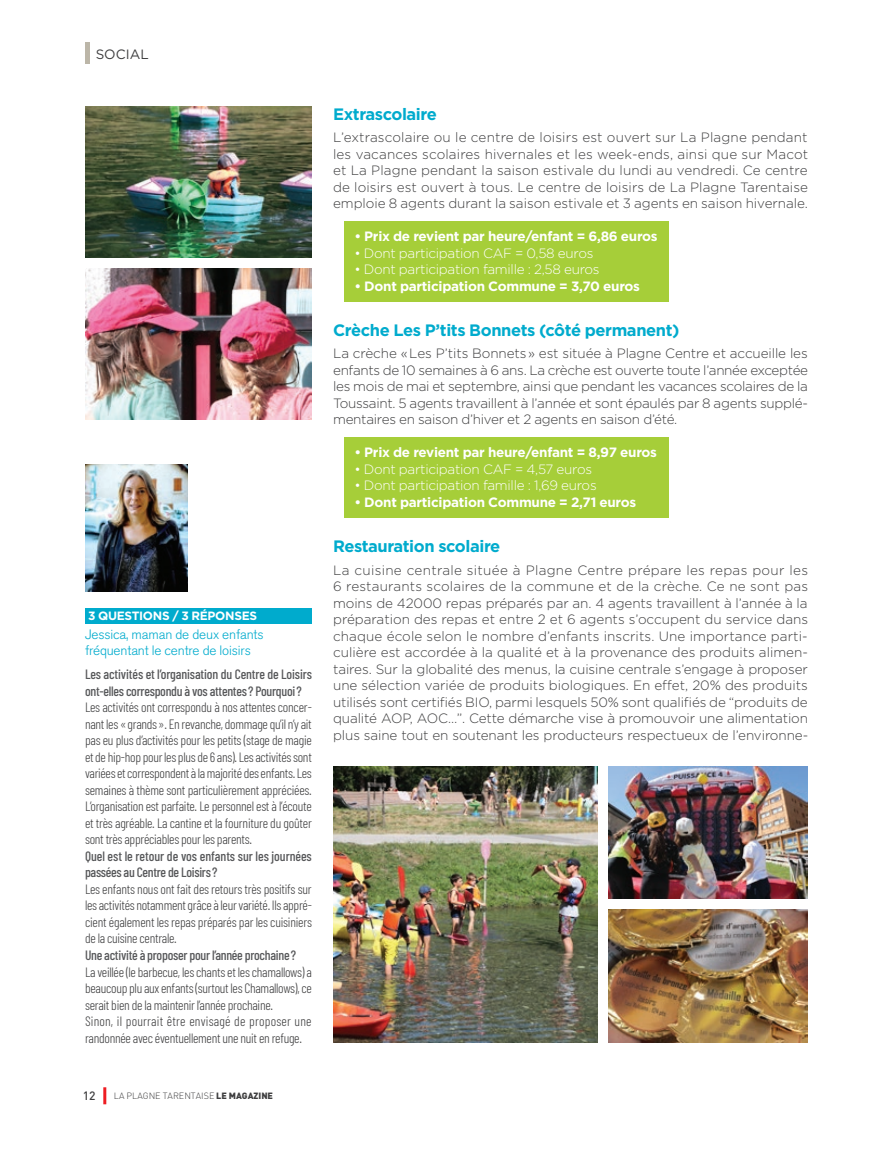
<style>
.page{position:relative;width:893px;height:1149px;background:#fff}
.page>*{position:absolute;margin:0;border:0;box-sizing:border-box;transform-origin:0 0}
.t1{font:700 16.5px "Gotham";letter-spacing:-.025em;color:#00abcd}
.t2{font:300 13.5px/16.5px "Gotham";letter-spacing:-.005em;color:#3e3e3f;text-align:justify}
.t3{font:300 13.5px/16.5px "Barlow Condensed";letter-spacing:-.02em;color:#3e3e3f;text-align:justify}
.t4{font:500 13.5px/16.5px "Barlow Condensed";letter-spacing:-.02em;color:#57585a}
.t5{font:700 13.5px "Gotham";letter-spacing:-.02em;color:#fff}
.t6{font:300 13.5px "Gotham";letter-spacing:-.02em;color:#fff}
.t7{font:13.5px/16.2px "Akzidenz Grotesk BE Light Os F";letter-spacing:-.01em;color:#00abcd}
.t8{font:13.5px "Gotham";color:#3e3e3f}
.t9{font:700 12px "Gotham";letter-spacing:-.025em;color:#fff}
.t10{font:500 12px "DIN";color:#3e3e3f}
.t11{font:300 9px "DIN";color:#3e3e3f}
.s1{font-weight:900}
</style>
<div class="page">
<hr style="left:103px;top:1086px;width:3px;height:17px;background:#ee1d23">
<hr style="left:85px;top:43px;width:4px;height:21px;background:#bcb6a8">
<div style="left:345px;top:437px;width:324px;height:80px;background:#a6ce39"></div>
<div style="left:345px;top:221px;width:324px;height:80px;background:#a6ce39"></div>
<img style="left:609px;top:909px;width:199px;height:133px">
<img style="left:609px;top:766px;width:199px;height:132px">
<img style="left:85px;top:268px;width:227px;height:151px">
<img style="left:333px;top:766px;width:265px;height:276px">
<img style="left:85px;top:106px;width:227px;height:151px">
<img style="left:85px;top:464px;width:103px;height:127px">
<div style="left:85px;top:607px;width:227px;height:16px;background:#00abcd"></div>
<p class="t8" style="left:96px;top:45px;width:55px">SOCIAL</p>
<p class="t9" style="left:88px;top:607px;width:171px">3 QUESTIONS / 3 RÉPONSES</p>
<p class="t7" style="left:85px;top:626px;width:180px">Jessica, maman de deux enfants fréquentant le centre de loisirs</p>
<p class="t4" style="left:85px;top:665px;width:228px">Les activités et l’organisation du Centre de Loisirs ont-elles correspondu à vos attentes? Pourquoi?</p>
<p class="t3" style="left:85px;top:698px;width:228px">Les activités ont correspondu à nos attentes concer&shy;nant les «grands». En revanche, dommage qu’il n’y ait pas eu plus d’activités pour les petits (stage de magie et de hip-hop pour les plus de 6 ans). Les activités sont variées et correspondent à la majorité des enfants. Les semaines à thème sont particulièrement appréciées.<br>L’organisation est parfaite. Le personnel est à l’écoute et très agréable. La cantine et la fourniture du goûter sont très appréciables pour les parents.</p>
<p class="t4" style="left:85px;top:847px;width:228px">Quel est le retour de vos enfants sur les journées passées au Centre de Loisirs?</p>
<p class="t3" style="left:85px;top:880px;width:228px">Les enfants nous ont fait des retours très positifs sur les activités notamment grâce à leur variété. Ils appré&shy;cient également les repas préparés par les cuisiniers de la cuisine centrale.</p>
<p class="t4" style="left:85px;top:946px;width:213px">Une activité à proposer pour l’année prochaine?</p>
<p class="t3" style="left:85px;top:962px;width:228px;text-align:left">La veillée (le barbecue, les chants et les chamallows) a beaucoup plu aux enfants (surtout les Chamallows), ce serait bien de la maintenir l’année prochaine.<br>Sinon, il pourrait être envisagé de proposer une randonnée avec éventuellement une nuit en refuge.</p>
<p class="t10" style="left:83px;top:1087px;width:14px">12</p>
<p class="t11" style="left:114px;top:1089px;width:161px">LA PLAGNE TARENTAISE <span class="s1">LE MAGAZINE</span></p>
<p class="t1" style="left:333px;top:103px;width:105px">Extrascolaire</p>
<p class="t2" style="left:333px;top:129px;width:477px">L’extrascolaire ou le centre de loisirs est ouvert sur La Plagne pendant les vacances scolaires hivernales et les week-ends, ainsi que sur Macot et La Plagne pendant la saison estivale du lundi au vendredi. Ce centre de loisirs est ouvert à tous. Le centre de loisirs de La Plagne Tarentaise emploie 8 agents durant la saison estivale et 3 agents en saison hivernale.</p>
<p class="t5" style="left:354px;top:227px;width:305px">• Prix de revient par heure/enfant = 6,86 euros</p>
<p class="t6" style="left:354px;top:244px;width:241px">• Dont participation CAF = 0,58 euros</p>
<p class="t6" style="left:354px;top:261px;width:247px">• Dont participation famille : 2,58 euros</p>
<p class="t5" style="left:354px;top:277px;width:287px">• Dont participation Commune = 3,70 euros</p>
<p class="t1" style="left:333px;top:319px;width:348px">Crèche Les P’tits Bonnets (côté permanent)</p>
<p class="t2" style="left:333px;top:345px;width:476px">La crèche « Les P’tits Bonnets » est située à Plagne Centre et accueille les enfants de 10 semaines à 6 ans. La crèche est ouverte toute l’année exceptée les mois de mai et septembre, ainsi que pendant les vacances scolaires de la Toussaint. 5 agents travaillent à l’année et sont épaulés par 8 agents supplé&shy;mentaires en saison d’hiver et 2 agents en saison d’été.</p>
<p class="t5" style="left:354px;top:443px;width:304px">• Prix de revient par heure/enfant = 8,97 euros</p>
<p class="t6" style="left:354px;top:460px;width:239px">• Dont participation CAF = 4,57 euros</p>
<p class="t6" style="left:354px;top:477px;width:244px">• Dont participation famille : 1,69 euros</p>
<p class="t5" style="left:354px;top:493px;width:283px">• Dont participation Commune = 2,71 euros</p>
<p class="t1" style="left:333px;top:535px;width:169px">Restauration scolaire</p>
<p class="t2" style="left:333px;top:561px;width:477px">La cuisine centrale située à Plagne Centre prépare les repas pour les 6 restaurants scolaires de la commune et de la crèche. Ce ne sont pas moins de 42000 repas préparés par an. 4 agents travaillent à l’année à la préparation des repas et entre 2 et 6 agents s’occupent du service dans chaque école selon le nombre d’enfants inscrits. Une importance parti&shy;culière est accordée à la qualité et à la provenance des produits alimen&shy;taires. Sur la globalité des menus, la cuisine centrale s’engage à proposer une sélection variée de produits biologiques. En effet, 20% des produits utilisés sont certifiés BIO, parmi lesquels 50% sont qualifiés de “produits de qualité AOP, AOC…”. Cette démarche vise à promouvoir une alimentation plus saine tout en soutenant les producteurs respectueux de l’environne-</p>
</div>
